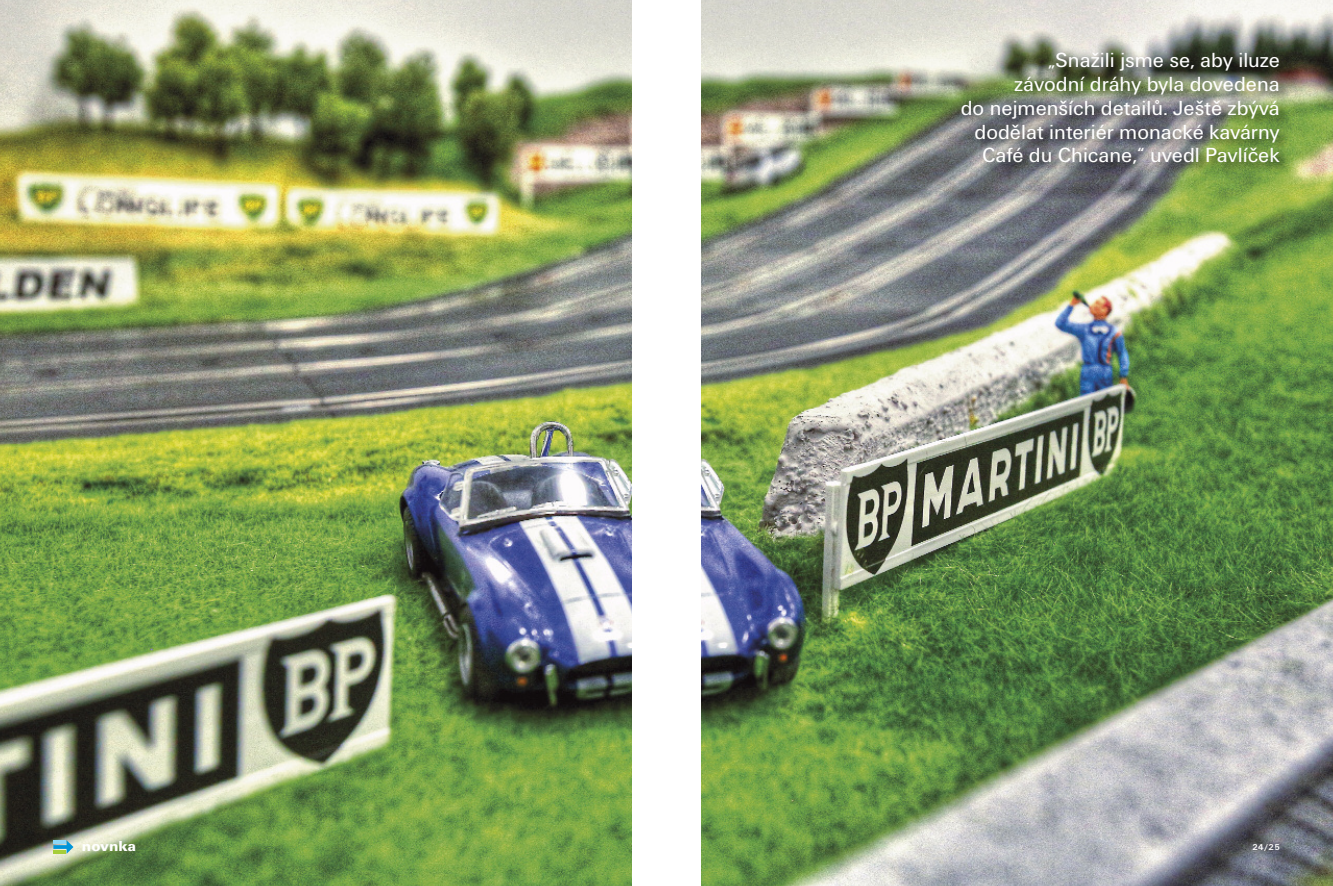
<style>
.page{position:relative;width:1333px;height:886px;background:#fff}
.page>*{position:absolute;margin:0;border:0;box-sizing:border-box;transform-origin:0 0}
.t1{font:21.25px/23.8px "Unitus TEE";color:#fff;text-align:right}
.t2{font:15px "Unitus TEE Blac";color:#fff}
.t3{font:700 8.75px "Unitus TEE";color:#fff}
</style>
<div class="page">
<img style="left:0;top:0;width:631px;height:886px">
<img style="left:702px;top:0;width:630px;height:886px">
<svg style="left:53px;top:840px;width:20px;height:14px"></svg>
<img style="left:863px;top:42px;width:459px;height:249px">
<p class="t1" style="left:960px;top:48px;width:320px">„Snažili jsme se, aby iluze<br>závodní dráhy byla dovedena<br>do nejmenších detailů. Ještě zbývá dodělat interiér monacké kavárny<br>Café du Chicane,“ uvedl Pavlíček</p>
<p class="t2" style="left:82px;top:837px;width:56px">novnka</p>
<p class="t3" style="left:1252px;top:842px;width:29px">24/25</p>
</div>
